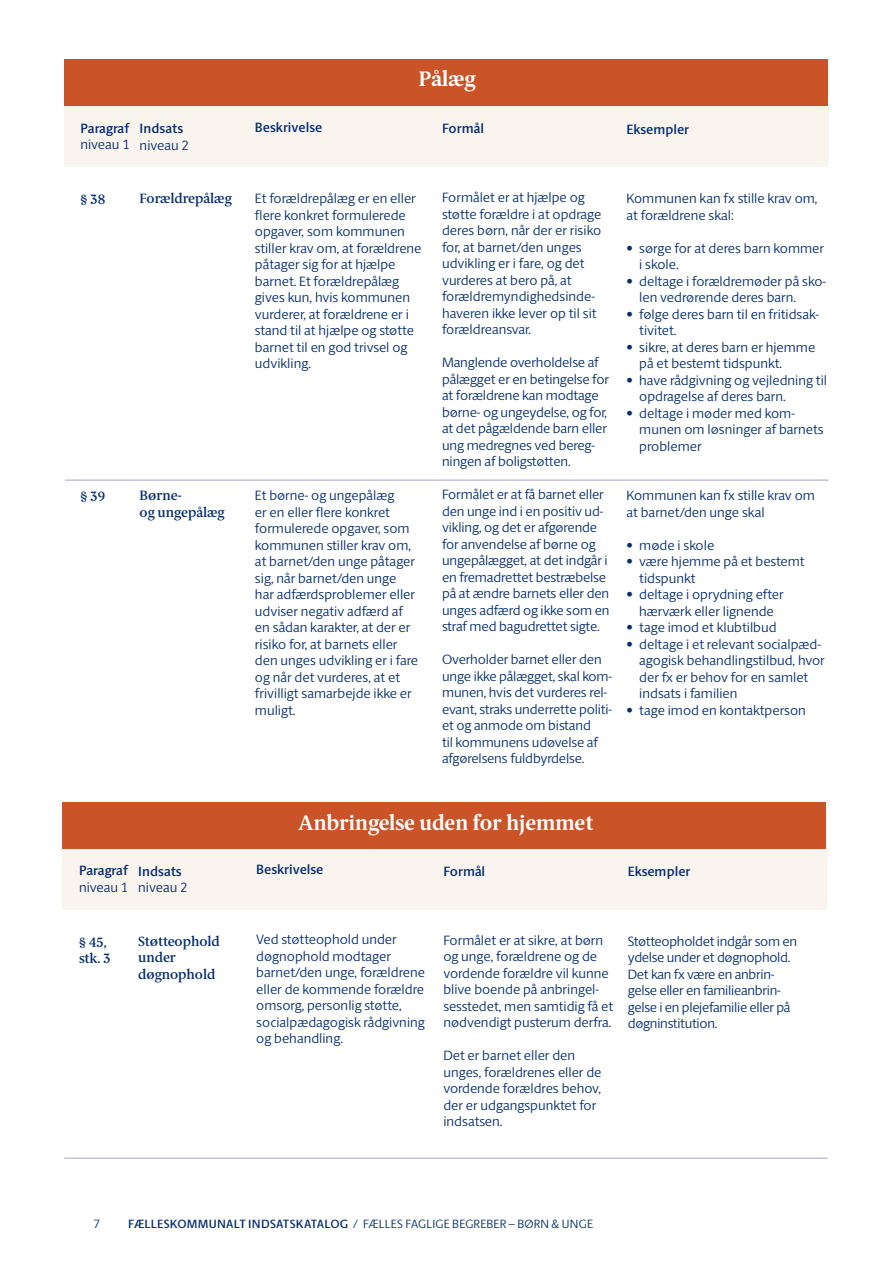
<style>
.page{position:relative;width:893px;height:1263px;background:#fff}
.page>*{position:absolute;margin:0;border:0;box-sizing:border-box;transform-origin:0 0}
.t1{font:700 21px "ID Serif";color:#fff}
.t2{font:300 13.5px/16.5px "ID Sans";color:#052d6f}
.t3{font:300 13.5px/16.5px "ID Sans";letter-spacing:-.02em;color:#052d6f}
.t4{font:600 13.5px/16.5px "ID Sans";color:#052d6f}
.t5{font:600 13.5px/16.5px "ID Serif";color:#052d6f}
.t6{font:300 12px "ID Sans";letter-spacing:.02em;color:#052d6f}
.s1{font-weight:300}
.s2{font-weight:600}
</style>
<div class="page">
<div style="left:64px;top:105px;width:764px;height:62px;background:#faf4ee"></div>
<div style="left:64px;top:60px;width:763px;height:46px;background:#ca5327"></div>
<hr style="left:65px;top:480px;width:763px;height:1px;background:#a5a0cc">
<hr style="left:64px;top:1158px;width:763px;height:1px;background:#a5a0cc">
<div style="left:63px;top:848px;width:764px;height:61px;background:#faf4ee"></div>
<div style="left:63px;top:802px;width:763px;height:46px;background:#ca5327"></div>
<h1 class="t1" style="left:419px;top:66px;width:58px">Pålæg</h1>
<p class="t4" style="left:80px;top:120px;width:50px">Paragraf</p>
<p class="t2" style="left:80px;top:136px;width:51px">niveau 1</p>
<p class="t4" style="left:140px;top:121px;width:45px">Indsats</p>
<p class="t2" style="left:140px;top:137px;width:51px">niveau 2</p>
<p class="t4" style="left:255px;top:119px;width:69px">Beskrivelse</p>
<p class="t4" style="left:442px;top:121px;width:43px">Formål</p>
<p class="t4" style="left:626px;top:121px;width:64px">Eksempler</p>
<p class="t5" style="left:80px;top:191px;width:26px">§ 38</p>
<p class="t5" style="left:80px;top:488px;width:26px">§ 39</p>
<p class="t5" style="left:140px;top:191px;width:94px">Forældrepålæg</p>
<p class="t5" style="left:140px;top:488px;width:87px">Børne-<br>og ungepålæg</p>
<p class="t2" style="left:255px;top:190px;width:168px">Et forældrepålæg er en eller flere konkret formulerede opgaver, som kommunen stiller krav om, at forældrene påtager sig for at hjælpe barnet. Et forældrepålæg gives kun, hvis kommunen vurderer, at forældrene er i stand til at hjælpe og støtte barnet til en god trivsel og udvikling.</p>
<p class="t2" style="left:255px;top:487px;width:165px">Et børne- og ungepålæg<br>er en eller flere konkret formulerede opgaver, som kommunen stiller krav om, at barnet/den unge påtager sig, når barnet/den unge har adfærdsproblemer eller udviser negativ adfærd af en sådan karakter, at der er risiko for, at barnets eller den unges udvikling er i fare og når det vurderes, at et frivilligt samarbejde ikke er muligt.</p>
<p class="t2" style="left:442px;top:189px;width:161px">Formålet er at hjælpe og støtte forældre i at opdrage deres børn, når der er risiko for, at barnet/den unges udvikling er i fare, og det vurderes at bero på, at forældremyndighedsinde&shy;haveren ikke lever op til sit forældreansvar.</p>
<p class="t2" style="left:442px;top:354px;width:168px">Manglende overholdelse af pålægget er en betingelse for at forældrene kan modtage børne- og ungeydelse, og for, at det pågældende barn eller ung medregnes ved bereg&shy;ningen af boligstøtten.</p>
<p class="t2" style="left:442px;top:486px;width:169px">Formålet er at få barnet eller den unge ind i en positiv ud&shy;vikling, og det er afgørende for anvendelse af børne og ungepålægget, at det indgår i en fremadrettet bestræbelse på at ændre barnets eller den unges adfærd og ikke som en straf med bagudrettet sigte.</p>
<p class="t2" style="left:442px;top:651px;width:172px">Overholder barnet eller den unge ikke pålægget, skal kom&shy;munen, hvis det vurderes rel&shy;evant, straks underrette politi&shy;et og anmode om bistand<br>til kommunens udøvelse af afgørelsens fuldbyrdelse.</p>
<p class="t2" style="left:626px;top:190px;width:192px">Kommunen kan fx stille krav om, at forældrene skal:</p>
<p class="t2" style="left:639px;top:240px;width:186px;text-indent:-13px">• sørge for at deres barn kommer i skole.</p>
<p class="t2" style="left:639px;top:273px;width:188px;text-indent:-13px">• deltage i forældremøder på sko&shy;len vedrørende deres barn.</p>
<p class="t2" style="left:639px;top:306px;width:181px;text-indent:-13px">• følge deres barn til en fritidsak&shy;tivitet.</p>
<p class="t2" style="left:639px;top:339px;width:177px;text-indent:-13px">• sikre, at deres barn er hjemme på et bestemt tidspunkt.</p>
<p class="t2" style="left:639px;top:372px;width:189px;text-indent:-13px">• have rådgivning og vejledning til opdragelse af deres barn.</p>
<p class="t2" style="left:639px;top:405px;width:186px;text-indent:-13px">• deltage i møder med kom&shy;munen om løsninger af barnets problemer</p>
<p class="t2" style="left:626px;top:487px;width:190px">Kommunen kan fx stille krav om at barnet/den unge skal</p>
<p class="t2" style="left:626px;top:537px;width:89px">• møde i skole</p>
<p class="t2" style="left:639px;top:553px;width:167px;text-indent:-13px">• være hjemme på et bestemt tidspunkt</p>
<p class="t2" style="left:626px;top:586px;width:159px;text-align:center">• deltage i oprydning efter hærværk eller lignende</p>
<p class="t2" style="left:626px;top:619px;width:152px">• tage imod et klubtilbud</p>
<p class="t2" style="left:639px;top:636px;width:187px;text-indent:-13px">• deltage i et relevant socialpæd&shy;agogisk behandlingstilbud, hvor der fx er behov for en samlet indsats i familien</p>
<p class="t2" style="left:626px;top:702px;width:181px">• tage imod en kontaktperson</p>
<h2 class="t1" style="left:298px;top:810px;width:297px">Anbringelse uden for hjemmet</h2>
<p class="t4" style="left:79px;top:863px;width:51px">Paragraf <span class="s1">niveau 1</span></p>
<p class="t4" style="left:138px;top:863px;width:51px">Indsats <span class="s1">niveau 2</span></p>
<p class="t4" style="left:256px;top:861px;width:69px">Beskrivelse</p>
<p class="t4" style="left:443px;top:863px;width:43px">Formål</p>
<p class="t4" style="left:628px;top:863px;width:64px">Eksempler</p>
<p class="t5" style="left:138px;top:933px;width:83px">Støtteophold under døgnophold</p>
<p class="t2" style="left:256px;top:931px;width:170px">Ved støtteophold under døgnophold modtager barnet/den unge, forældrene eller de kommende forældre omsorg, personlig støtte, socialpædagogisk rådgivning og behandling.</p>
<p class="t5" style="left:79px;top:934px;width:33px">§ 45, stk. 3</p>
<p class="t2" style="left:443px;top:932px;width:171px">Formålet er at sikre, at børn og unge, forældrene og de vordende forældre vil kunne blive boende på anbringel&shy;sesstedet, men samtidig få et nødvendigt pusterum derfra.</p>
<p class="t2" style="left:443px;top:1047px;width:160px">Det er barnet eller den unges, forældrenes eller de vordende forældres behov, der er udgangspunktet for indsatsen.</p>
<p class="t3" style="left:628px;top:933px;width:171px">Støtteopholdet indgår som en ydelse under et døgnophold.<br>Det kan fx være en anbrin&shy;gelse eller en familieanbrin&shy;gelse i en plejefamilie eller på døgninstitution.</p>
<p class="t6" style="left:93px;top:1217px;width:8px">7</p>
<p class="t6" style="left:128px;top:1216px;width:466px"><span class="s2">FÆLLESKOMMUNALT INDSATSKATALOG</span> / FÆLLES FAGLIGE BEGREBER – BØRN &amp; UNGE</p>
</div>
